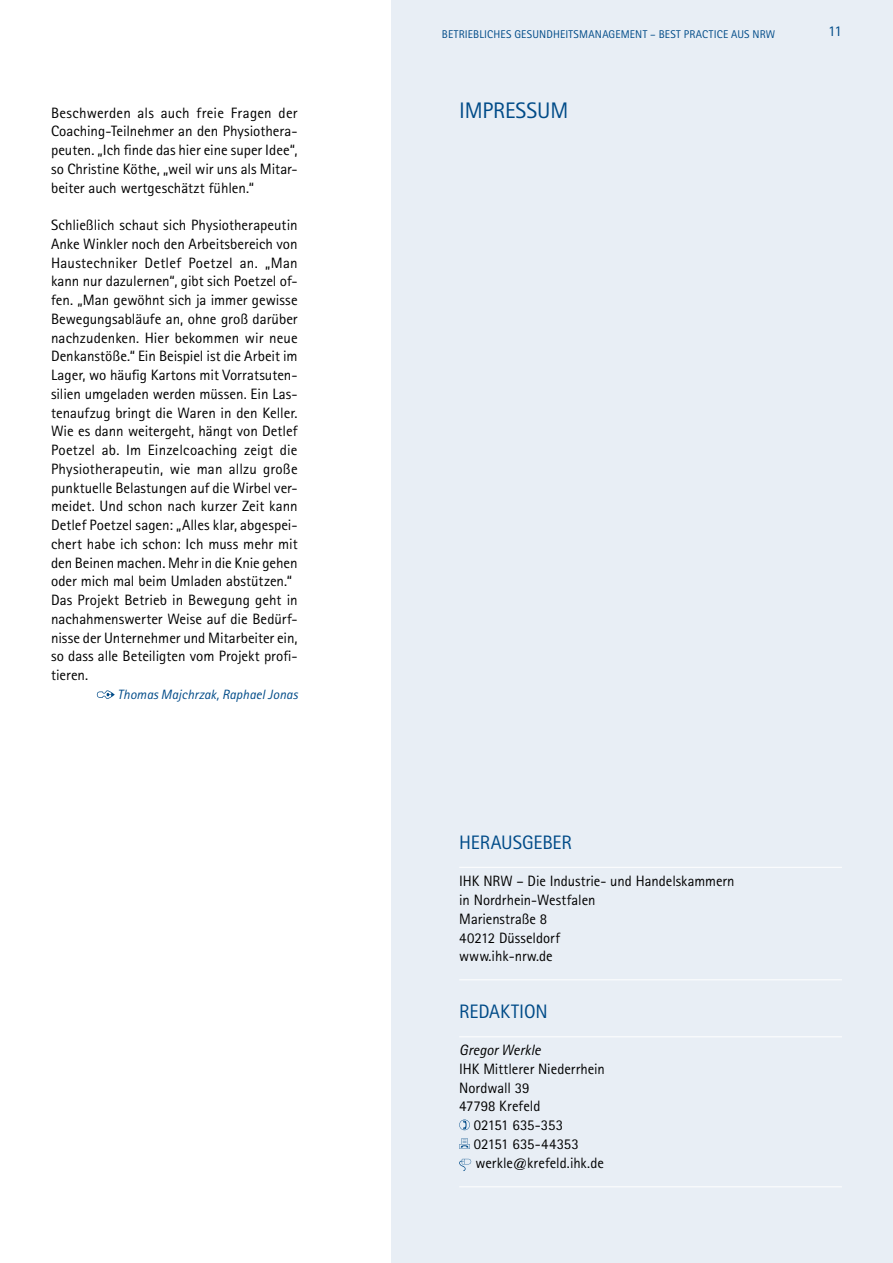
<style>
.page{position:relative;width:893px;height:1263px;background:#fff}
.page>*{position:absolute;margin:0;border:0;box-sizing:border-box;transform-origin:0 0}
.t1{font:22.5px "Rotis Sans Serif Pro";letter-spacing:-.01em;color:#004b88}
.t2{font:19.5px "Rotis Sans Serif Pro";letter-spacing:-.01em;color:#004b88}
.t3{font:15px/18.8px "Rotis Sans Serif Pro";color:#000}
.t4{font:italic 15px "Rotis Sans Serif Pro";color:#000}
.t5{font:15px "Rotis Sans Serif Pro";color:#004b88}
.t6{font:italic 13.5px "Rotis Sans Serif Pro";letter-spacing:.005em;color:#004b88}
.t7{font:11.25px "Rotis Sans Serif Pro";letter-spacing:.015em;color:#004b88}
</style>
<div class="page">
<div style="left:391px;top:0;width:502px;height:1263px;background:#e8eef5"></div>
<svg style="left:97px;top:690px;width:18px;height:9px"></svg>
<hr style="left:459px;top:1036px;width:383px;height:1px;background:#fff">
<hr style="left:459px;top:867px;width:383px;height:1px;background:#fff">
<hr style="left:459px;top:1186px;width:383px;height:1px;background:#fff">
<hr style="left:459px;top:979px;width:383px;height:1px;background:#fff">
<svg style="left:459px;top:1119px;width:11px;height:11px"></svg>
<svg style="left:459px;top:1138px;width:11px;height:11px"></svg>
<svg style="left:459px;top:1159px;width:12px;height:12px"></svg>
<p class="t3" style="left:51px;top:103px;width:248px;text-align:justify">Beschwerden als auch freie Fragen der Coaching-Teilnehmer an den Physiothera&shy;peuten. „Ich finde das hier eine super Idee“, so Christine Köthe, „weil wir uns als Mitar&shy;beiter auch wertgeschätzt fühlen.“</p>
<p class="t3" style="left:51px;top:216px;width:248px">Schließlich schaut sich Physiotherapeutin Anke Winkler noch den Arbeitsbereich von Haustechniker Detlef Poetzel an. „Man kann nur dazulernen“, gibt sich Poetzel of&shy;fen. „Man gewöhnt sich ja immer gewisse Bewegungsabläufe an, ohne groß darüber nachzudenken. Hier bekommen wir neue Denkanstöße.“ Ein Beispiel ist die Arbeit im Lager, wo häufig Kartons mit Vorratsuten&shy;silien umgeladen werden müssen. Ein Las&shy;tenaufzug bringt die Waren in den Keller.<br>Wie es dann weitergeht, hängt von Detlef Poetzel ab. Im Einzelcoaching zeigt die Physiotherapeutin, wie man allzu große punktuelle Belastungen auf die Wirbel ver&shy;meidet. Und schon nach kurzer Zeit kann Detlef Poetzel sagen: „Alles klar, abgespei&shy;chert habe ich schon: Ich muss mehr mit den Beinen machen. Mehr in die Knie gehen oder mich mal beim Umladen abstützen.“ Das Projekt Betrieb in Bewegung geht in nachahmenswerter Weise auf die Bedürf&shy;nisse der Unternehmer und Mitarbeiter ein, so dass alle Beteiligten vom Projekt profi&shy;tieren.</p>
<p class="t6" style="left:118px;top:686px;width:182px">Thomas Majchrzak, Raphael Jonas</p>
<p class="t7" style="left:442px;top:27px;width:335px">BETRIEBLICHES GESUNDHEITSMANAGEMENT – BEST PRACTICE AUS NRW</p>
<h1 class="t1" style="left:459px;top:97px;width:110px">IMPRESSUM</h1>
<p class="t5" style="left:828px;top:22px;width:15px">11</p>
<h2 class="t2" style="left:459px;top:831px;width:114px">HERAUSGEBER</h2>
<p class="t3" style="left:459px;top:872px;width:277px">IHK NRW – Die Industrie- und Handelskammern in Nordrhein-Westfalen<br>Marienstraße 8<br>40212 Düsseldorf<br>www.ihk-nrw.de</p>
<h2 class="t2" style="left:459px;top:999px;width:90px">REDAKTION</h2>
<p class="t4" style="left:459px;top:1041px;width:83px">Gregor Werkle</p>
<p class="t3" style="left:459px;top:1059px;width:147px">IHK Mittlerer Niederrhein</p>
<p class="t3" style="left:459px;top:1078px;width:72px">Nordwall 39</p>
<p class="t3" style="left:459px;top:1097px;width:83px">47798 Krefeld</p>
<p class="t3" style="left:474px;top:1116px;width:91px">02151 635-353</p>
<p class="t3" style="left:474px;top:1134px;width:107px">02151 635-44353</p>
<p class="t3" style="left:475px;top:1153px;width:130px">werkle@krefeld.ihk.de</p>
</div>
